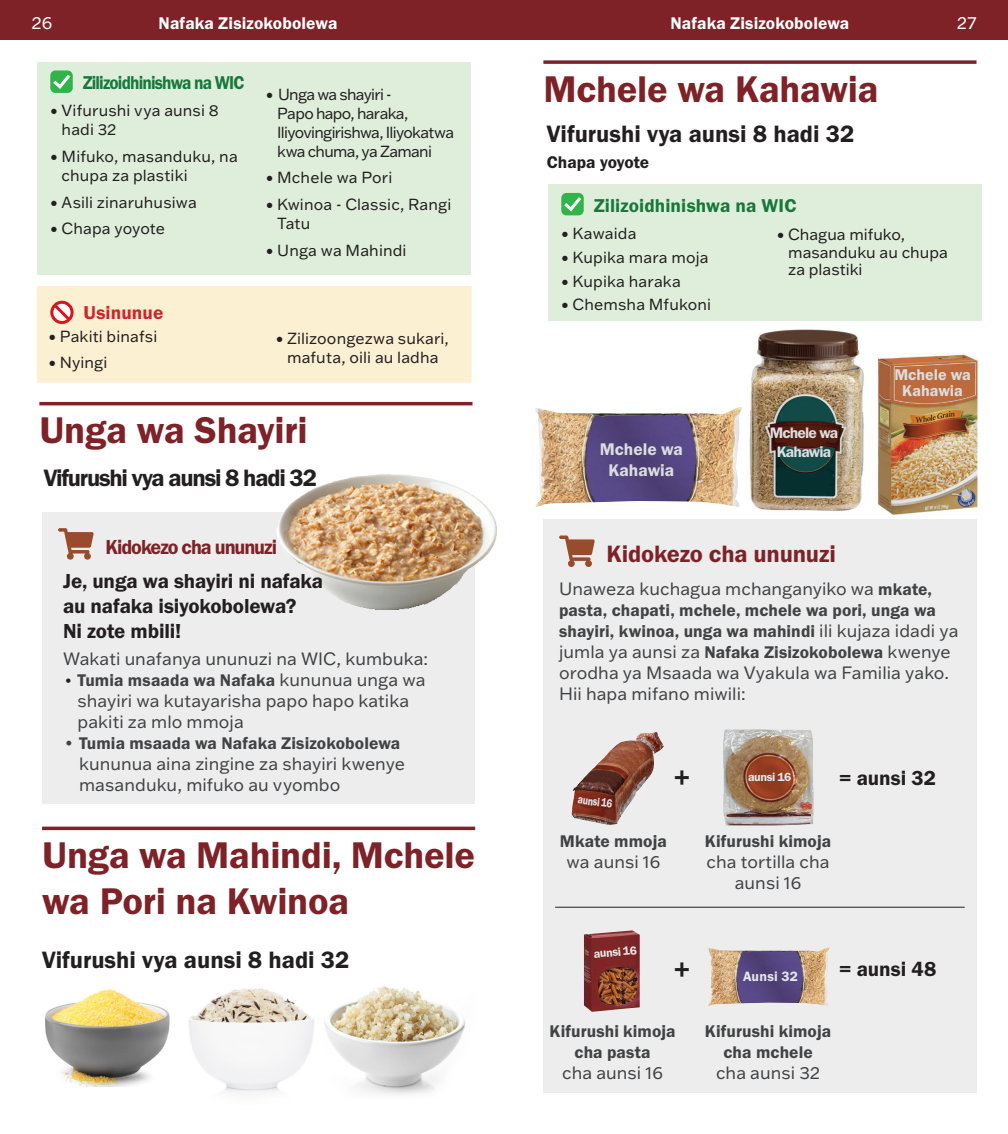
<style>
.page{position:relative;width:1008px;height:1134px;background:#fff}
.page>*{position:absolute;margin:0;border:0;box-sizing:border-box;transform-origin:0 0}
.Food{font:38.5px/46.2px "Franklin Gothic URW Dem";letter-spacing:-.005em;color:#7e2227}
.t1{font:28px "Franklin Gothic URW Dem";color:#231f20}
.Size{font:24.5px "Franklin Gothic URW Dem";color:#231f20}
.Size-2{font:24.5px "Franklin Gothic URW Dem";letter-spacing:-.05em;color:#231f20}
.Benefits_Box_H1{font:24.5px "Franklin Gothic URW Dem";letter-spacing:-.01em;color:#7e2227}
.Benefits_Box_H2{font:21px/25.2px "Franklin Gothic URW Dem";letter-spacing:-.01em;color:#231f20}
.Benefits_Box_H1-2{font:21px "Franklin Gothic URW Dem";letter-spacing:-.05em;color:#7e2227;scale:.96 1}
.H_Approved{font:19.25px "Franklin Gothic URW Dem";letter-spacing:-.05em;color:#18783c;scale:.9 1}
.H_Approved-2{font:19.25px "Franklin Gothic URW Dem";letter-spacing:.005em;color:#18783c}
.H_Do_not_buy{font:19.25px "Franklin Gothic URW Dem";letter-spacing:.005em;color:#d1232a}
.Benefits_Box_Paragraph{font:17.5px/21px "Franklin Gothic ATF";letter-spacing:.005em;color:#414243}
.Benefits_Box_Paragraph-2{font:17.5px/21px "Franklin Gothic URW Dem";letter-spacing:.005em;color:#414243;text-align:center}
.t2{font:17.5px "Franklin Gothic URW Dem";letter-spacing:.005em;color:#fff}
.t3{font:17.5px/21px "Franklin Gothic URW Dem";color:#dcdddf;text-align:center}
.t4{font:17.5px "Franklin Gothic URW Dem";color:#231f20}
.t5{font:17.5px "Franklin Gothic ATF";color:#fff}
.t6{font:16.1px/16.1px "Franklin Gothic URW Dem";color:#dcdddf;text-align:center}
.t7{font:15.75px/18.9px "Franklin Gothic ATF";letter-spacing:.005em;color:#231f20}
.t8{font:15.75px/18.9px "Franklin Gothic ATF";letter-spacing:-.04em;color:#231f20}
.t9{font:15.75px/18.9px "Franklin Gothic URW Dem";letter-spacing:-.05em;color:#dcdddf;text-align:center}
.t10{font:14px "Franklin Gothic URW Dem";letter-spacing:.01em;color:#e6e7e9}
.t11{font:12.25px "Franklin Gothic URW Dem";letter-spacing:-.035em;color:#e6e7e9}
.t12{font:12.25px "Franklin Gothic URW Dem";letter-spacing:-.035em;color:#e6e7e9;scale:.8 1}
.s1{font-size:15.75px;color:#231f20}
.s2{font-family:"Franklin Gothic ATF"}
.s3{font-family:"Franklin Gothic URW Dem"}
</style>
<div class="page">
<div style="left:504px;top:0;width:504px;height:39px;background:#7e2227"></div>
<div style="left:0;top:0;width:504px;height:39px;background:#7e2227"></div>
<svg style="left:543px;top:60px;width:433px;height:4px;background:#8d3d41"></svg>
<div style="left:543px;top:520px;width:433px;height:573px;background:#ededee"></div>
<svg style="left:559px;top:536px;width:36px;height:31px"></svg>
<img style="left:572px;top:732px;width:92px;height:93px">
<img style="left:723px;top:729px;width:91px;height:97px">
<img style="left:707px;top:947px;width:123px;height:59px">
<img style="left:584px;top:930px;width:56px;height:82px">
<hr style="left:555px;top:907px;width:410px;height:1px;background:#231f20">
<hr style="left:39px;top:402px;width:433px;height:3px;background:#7e2227">
<hr style="left:42px;top:827px;width:433px;height:3px;background:#7e2227">
<div style="left:42px;top:512px;width:433px;height:292px;background:#ededee"></div>
<svg style="left:58px;top:528px;width:36px;height:32px"></svg>
<img style="left:276px;top:474px;width:221px;height:136px">
<img style="left:45px;top:989px;width:125px;height:98px">
<img style="left:324px;top:986px;width:142px;height:109px">
<img style="left:189px;top:988px;width:125px;height:104px">
<div style="left:38px;top:62px;width:433px;height:213px;background:#dfeedb"></div>
<div style="left:37px;top:286px;width:435px;height:97px;background:#fcf0d2;border:2px solid #fcf0d2"></div>
<div style="left:50px;top:70px;width:23px;height:23px;background:#31b44a;border-radius:5px"></div>
<svg style="left:50px;top:71px;width:23px;height:20px"></svg>
<div style="left:50px;top:301px;width:24px;height:23px;border:3px solid #d7171f;border-radius:50%"></div>
<svg style="left:50px;top:301px;width:23px;height:23px"></svg>
<img style="left:536px;top:407px;width:206px;height:100px">
<div style="left:549px;top:184px;width:433px;height:137px;background:#dfeedb"></div>
<div style="left:561px;top:193px;width:23px;height:22px;background:#31b44a;border-radius:5px"></div>
<svg style="left:561px;top:194px;width:23px;height:20px"></svg>
<img style="left:847px;top:353px;width:131px;height:161px">
<img style="left:749px;top:330px;width:121px;height:180px">
<p class="t5" style="left:32px;top:11px;width:22px">26</p>
<p class="t2" style="left:671px;top:12px;width:180px">Nafaka Zisizokobolewa</p>
<p class="t5" style="left:957px;top:11px;width:21px">27</p>
<p class="t2" style="left:159px;top:12px;width:180px">Nafaka Zisizokobolewa</p>
<p class="H_Approved" style="left:83px;top:71px;width:181px">Zilizoidhinishwa na WIC</p>
<p class="t7" style="left:62px;top:101px;width:159px;text-indent:-11px">• Vifurushi vya aunsi 8 hadi 32</p>
<p class="t7" style="left:62px;top:146px;width:178px;text-indent:-11px">• Mifuko, masanduku, na chupa za plastiki</p>
<p class="t7" style="left:50px;top:192px;width:148px">• Asili zinaruhusiwa</p>
<p class="t7" style="left:50px;top:219px;width:116px">• Chapa yoyote</p>
<p class="H_Do_not_buy" style="left:84px;top:301px;width:81px">Usinunue</p>
<p class="t7" style="left:48px;top:326px;width:110px">• Pakiti binafsi</p>
<p class="t7" style="left:48px;top:353px;width:61px">• Nyingi</p>
<p class="t8" style="left:277px;top:84px;width:178px;text-indent:-11px">• Unga wa shayiri -<br>Papo hapo, haraka,<br>Iliyovingirishwa, Iliyokatwa kwa chuma, ya Zamani</p>
<p class="t7" style="left:266px;top:168px;width:128px">• Mchele wa Pori</p>
<p class="t7" style="left:277px;top:195px;width:176px;text-indent:-11px">• Kwinoa - Classic, Rangi<br>Tatu</p>
<p class="t7" style="left:266px;top:240px;width:142px">• Unga wa Mahindi</p>
<p class="t7" style="left:276px;top:328px;width:175px;text-align:center">• Zilizoongezwa sukari, mafuta, oili au ladha</p>
<h2 class="Food" style="left:39px;top:407px;width:270px">Unga wa Shayiri</h2>
<p class="Size-2" style="left:44px;top:462px;width:275px">Vifurushi vya aunsi 8 hadi 32</p>
<h3 class="Benefits_Box_H1-2" style="left:105px;top:534px;width:180px">Kidokezo cha ununuzi</h3>
<p class="Benefits_Box_H2" style="left:63px;top:568px;width:262px">Je, unga wa shayiri ni nafaka au nafaka isiyokobolewa?<br>Ni zote mbili!</p>
<p class="Benefits_Box_Paragraph" style="left:63px;top:648px;width:366px">Wakati unafanya ununuzi na WIC, kumbuka:</p>
<p class="Benefits_Box_Paragraph-2" style="left:63px;top:670px;width:364px"><span class="s1">•</span> Tumia msaada wa Nafaka <span class="s2">kununua unga wa</span></p>
<p class="Benefits_Box_Paragraph" style="left:78px;top:690px;width:333px">shayiri wa kutayarisha papo hapo katika pakiti za mlo mmoja</p>
<p class="Benefits_Box_Paragraph-2" style="left:63px;top:733px;width:339px">• Tumia msaada wa Nafaka Zisizokobolewa</p>
<p class="Benefits_Box_Paragraph" style="left:79px;top:753px;width:327px">kununua aina zingine za shayiri kwenye masanduku, mifuko au vyombo</p>
<h2 class="Food" style="left:42px;top:831px;width:435px">Unga wa Mahindi, Mchele wa Pori na Kwinoa</h2>
<p class="Size" style="left:42px;top:945px;width:309px">Vifurushi vya aunsi 8 hadi 32</p>
<h2 class="Food" style="left:543px;top:65px;width:337px">Mchele wa Kahawia</h2>
<p class="Size" style="left:547px;top:119px;width:309px">Vifurushi vya aunsi 8 hadi 32</p>
<p class="t4" style="left:547px;top:151px;width:104px">Chapa yoyote</p>
<p class="H_Approved-2" style="left:594px;top:194px;width:204px">Zilizoidhinishwa na WIC</p>
<p class="t7" style="left:561px;top:223px;width:77px">• Kawaida</p>
<p class="t7" style="left:561px;top:247px;width:149px">• Kupika mara moja</p>
<p class="t7" style="left:561px;top:271px;width:121px">• Kupika haraka</p>
<p class="t7" style="left:561px;top:295px;width:151px">• Chemsha Mfukoni</p>
<p class="t7" style="left:788px;top:225px;width:161px;line-height:17.5px;text-indent:-11px">• Chagua mifuko, masanduku au chupa za plastiki</p>
<p class="t3" style="left:600px;top:438px;width:85px">Mchele wa<br>Kahawia</p>
<p class="t9" style="left:770px;top:423px;width:70px">Mchele wa<br>Kahawia</p>
<p class="t6" style="left:894px;top:366px;width:78px">Mchele wa<br>Kahawia</p>
<h3 class="Benefits_Box_H1" style="left:607px;top:538px;width:231px">Kidokezo cha ununuzi</h3>
<p class="Benefits_Box_Paragraph" style="left:559px;top:578px;width:401px">Unaweza kuchagua mchanganyiko wa <span class="s3">mkate, pasta, chapati, mchele, mchele wa pori, unga wa shayiri, kwinoa, unga wa mahindi</span> ili kujaza idadi ya jumla ya aunsi za <span class="s3">Nafaka Zisizokobolewa</span> kwenye orodha ya Msaada wa Vyakula wa Familia yako.<br>Hii hapa mifano miwili:</p>
<p class="t12" style="left:579px;top:792px;width:45px;rotate:7deg">aunsi 16</p>
<h2 class="t1" style="left:674px;top:761px;width:18px">+</h2>
<p class="Benefits_Box_Paragraph-2" style="left:560px;top:830px;width:109px">Mkate mmoja <span class="s2">wa aunsi 16</span></p>
<p class="t11" style="left:748px;top:769px;width:45px">aunsi 16</p>
<p class="Benefits_Box_H2" style="left:839px;top:765px;width:98px">= aunsi 32</p>
<p class="Benefits_Box_Paragraph" style="left:705px;top:829px;width:128px;text-align:center"><span class="s3">Kifurushi kimoja </span>cha tortilla cha aunsi 16</p>
<p class="t11" style="left:593px;top:946px;width:45px;rotate:-5deg">aunsi 16</p>
<h2 class="t1" style="left:674px;top:952px;width:18px">+</h2>
<p class="t10" style="left:743px;top:968px;width:56px">Aunsi 32</p>
<p class="Benefits_Box_H2" style="left:839px;top:956px;width:99px">= aunsi 48</p>
<p class="Benefits_Box_Paragraph-2" style="left:550px;top:1020px;width:127px">Kifurushi kimoja cha pasta</p>
<p class="Benefits_Box_Paragraph" style="left:562px;top:1061px;width:102px">cha aunsi 16</p>
<p class="Benefits_Box_Paragraph-2" style="left:705px;top:1020px;width:128px">Kifurushi kimoja cha mchele</p>
<p class="Benefits_Box_Paragraph" style="left:716px;top:1061px;width:105px">cha aunsi 32</p>
</div>
